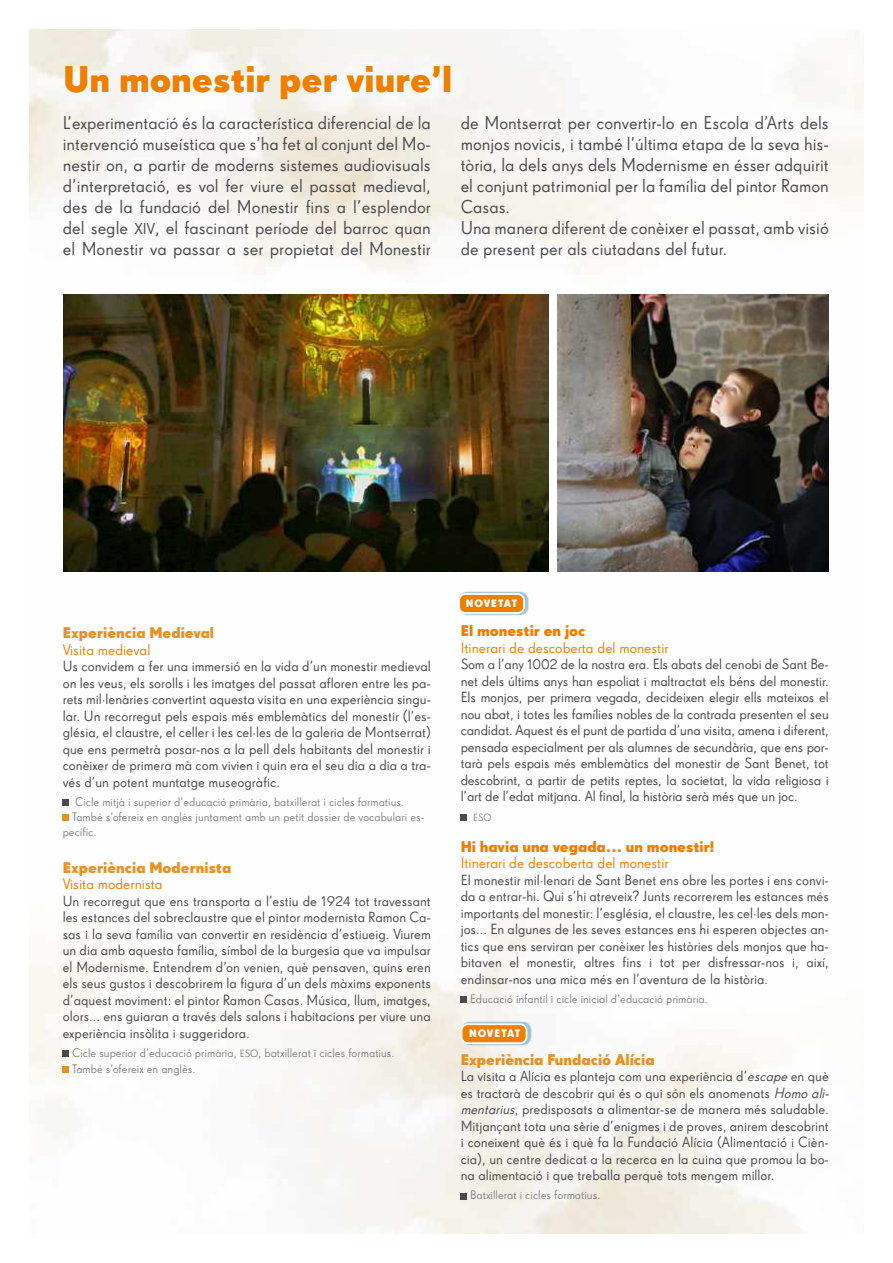
<style>
.page{position:relative;width:893px;height:1263px;background:#fff}
.page>*{position:absolute;margin:0;border:0;box-sizing:border-box;transform-origin:0 0}
.t1{font:36px "Super Grotesk A Bd LF";color:#ee7f00}
.t2{font:18px/21px "Super Grotesk A Rg LF";color:#4b4b4d;text-align:justify}
.t3{font:15px "Super Grotesk A Rg LF";color:#ee7f00}
.t4{font:15px "Super Grotesk A Bd LF";color:#e99025}
.t5{font:15px "Super Grotesk A Bd LF";color:#ee7f00}
.t6{font:14.25px/16.5px "Super Grotesk A Rg LF";color:#4b4b4d;text-align:justify}
.t7{font:12px "Super Grotesk A Rg LF";color:#848587}
.t8{font:12px "Super Grotesk A";color:#848587}
.t9{font:10.5px "Super Grotesk A Bd LF";letter-spacing:.075em;color:#fff}
.t10{font:10.2px "Super Grotesk A Rg LF";color:#848587}
.s1{font-size:15.3px}
.s2{font-size:10.2px}
.s3{font-family:"Super Grotesk A"}
.s4{font-style:italic}
</style>
<div class="page">
<img style="left:30px;top:30px;width:833px;height:1203px">
<img style="left:63px;top:295px;width:486px;height:276px">
<img style="left:558px;top:295px;width:270px;height:276px">
<div style="left:63px;top:799px;width:6px;height:7px;background:#4b4b4d"></div>
<div style="left:63px;top:814px;width:6px;height:7px;background:#e99025"></div>
<svg style="left:63px;top:1051px;width:6px;height:6px"></svg>
<div style="left:63px;top:1066px;width:6px;height:7px;background:#e99025"></div>
<div style="left:458px;top:591px;width:71px;height:24px;background:#2b81a7;opacity:.45"></div>
<div style="left:459px;top:594px;width:65px;height:19px;background:#ee7f00;border-radius:6px"></div>
<div style="left:458px;top:593px;width:67px;height:21px;border:2px solid #fff;border-radius:6px"></div>
<div style="left:461px;top:814px;width:6px;height:7px;background:#4b4b4d"></div>
<svg style="left:461px;top:997px;width:6px;height:6px"></svg>
<div style="left:461px;top:1021px;width:70px;height:25px;background:#2b81a7;opacity:.45"></div>
<div style="left:462px;top:1024px;width:64px;height:19px;background:#ee7f00;border-radius:6px"></div>
<div style="left:461px;top:1023px;width:66px;height:21px;border:2px solid #fff;border-radius:6px"></div>
<svg style="left:461px;top:1193px;width:6px;height:6px"></svg>
<h1 class="t1" style="left:63px;top:57px;width:390px">Un monestir per viure’l</h1>
<p class="t2" style="left:63px;top:112px;width:370px">L’experimentació és la característica diferencial de la intervenció museística que s’ha fet al conjunt del Mo&shy;nestir on, a partir de moderns sistemes audiovisuals d’interpretació, es vol fer viure el passat medieval, des de la fundació del Monestir fins a l’esplendor del segle <span class="s1">XIV</span>, el fascinant període del barroc quan el Monestir va passar a ser propietat del Monestir</p>
<p class="t2" style="left:461px;top:112px;width:370px;text-align:left">de Montserrat per convertir-lo en Escola d’Arts dels monjos novicis, i també l’última etapa de la seva his&shy;tòria, la dels anys dels Modernisme en ésser adquirit el conjunt patrimonial per la família del pintor Ramon Casas.<br>Una manera diferent de conèixer el passat, amb visió de present per als ciutadans del futur.</p>
<p class="t4" style="left:63px;top:623px;width:153px">Experiència Medieval</p>
<p class="t3" style="left:63px;top:641px;width:89px">Visita medieval</p>
<p class="t6" style="left:63px;top:658px;width:370px">Us convidem a fer una immersió en la vida d’un monestir medieval on les veus, els sorolls i les imatges del passat afloren entre les pa&shy;rets mil·lenàries convertint aquesta visita en una experiència singu&shy;lar. Un recorregut pels espais més emblemàtics del monestir (l’es&shy;glésia, el claustre, el celler i les cel·les de la galeria de Montserrat) que ens permetrà posar-nos a la pell dels habitants del monestir i conèixer de primera mà com vivien i quin era el seu dia a dia a tra&shy;vés d’un potent muntatge museogràfic.</p>
<p class="t7" style="left:75px;top:795px;width:331px">Cicle mitjà i superior d’educació primària, batxillerat i cicles formatius.</p>
<p class="t7" style="left:72px;top:810px;width:354px">També s’ofereix en anglès juntament amb un petit dossier de vocabulari es-</p>
<p class="t7" style="left:63px;top:825px;width:35px">pecífic.</p>
<p class="t4" style="left:63px;top:858px;width:170px">Experiència Modernista</p>
<p class="t3" style="left:63px;top:875px;width:102px">Visita modernista</p>
<p class="t6" style="left:63px;top:892px;width:370px">Un recorregut que ens transporta a l’estiu de 1924 tot travessant les estances del sobreclaustre que el pintor modernista Ramon Ca&shy;sas i la seva família van convertir en residència d’estiueig. Viurem un dia amb aquesta família, símbol de la burgesia que va impulsar el Modernisme. Entendrem d’on venien, què pensaven, quins eren els seus gustos i descobrirem la figura d’un dels màxims exponents d’aquest moviment: el pintor Ramon Casas. Música, llum, imatges, olors... ens guiaran a través dels salons i habitacions per viure una experiència insòlita i suggeridora.</p>
<p class="t7" style="left:72px;top:1046px;width:324px">Cicle superior d’educació primària, <span class="s2">ESO</span>, batxillerat i cicles formatius.</p>
<p class="t8" style="left:72px;top:1062px;width:125px">També s’ofereix en anglès.</p>
<p class="t9" style="left:466px;top:597px;width:53px">NOVETAT</p>
<p class="t5" style="left:461px;top:622px;width:126px">El monestir en joc</p>
<p class="t3" style="left:461px;top:639px;width:210px">Itinerari de descoberta del monestir</p>
<p class="t6" style="left:461px;top:656px;width:370px">Som a l’any 1002 de la nostra era. Els abats del cenobi de Sant Be&shy;net dels últims anys han espoliat i maltractat els béns del monestir.<br>Els monjos, per primera vegada, decideixen elegir ells mateixos el nou abat, i totes les famílies nobles de la contrada presenten el seu candidat. Aquest és el punt de partida d’una visita, amena i diferent, pensada especialment per als alumnes de secundària, que ens por&shy;tarà pels espais més emblemàtics del monestir de Sant Benet, tot descobrint, a partir de petits reptes, la societat, la vida religiosa i l’art de l’edat mitjana. Al final, la història serà més que un joc.</p>
<p class="t10" style="left:473px;top:811px;width:20px">ESO</p>
<p class="t5" style="left:461px;top:837px;width:255px">Hi havia una vegada... un monestir!</p>
<p class="t3" style="left:461px;top:854px;width:210px">Itinerari de descoberta del monestir</p>
<p class="t6" style="left:461px;top:872px;width:370px">El monestir mil·lenari de Sant Benet ens obre les portes i ens convi&shy;da a entrar-hi. Qui s’hi atreveix? Junts recorrerem les estances <span class="s3">més importants del monestir:</span> l’església, el claustre, les cel·les dels mon&shy;jos... En algunes de les seves estances ens hi esperen objectes an&shy;tics que ens serviran per conèixer les històries dels monjos que ha&shy;bitaven el monestir, altres fins i tot per disfressar-nos i, així, endinsar-nos una mica més en l’aventura de la història.</p>
<p class="t7" style="left:470px;top:992px;width:239px">Educació infantil i cicle inicial d’educació primària.</p>
<p class="t9" style="left:469px;top:1027px;width:53px">NOVETAT</p>
<p class="t4" style="left:461px;top:1050px;width:195px">Experiència Fundació Alícia</p>
<p class="t6" style="left:461px;top:1068px;width:373px;text-align:left">La visita a Alícia es planteja com una experiència d’<span class="s4">escape</span> en què es tractarà de descobrir qui és o qui són els anomenats <span class="s4">Homo ali&shy;mentarius</span>, predisposats a alimentar-se de manera més saludable.<br>Mitjançant tota una sèrie d’enigmes i de proves, anirem descobrint i coneixent què és i què fa la Fundació Alícia (Alimentació i Cièn&shy;cia), un centre dedicat a la recerca en la cuina que promou la bo&shy;na alimentació i que treballa perquè tots mengem millor.</p>
<p class="t7" style="left:470px;top:1188px;width:132px">Batxillerat i cicles formatius.</p>
</div>
